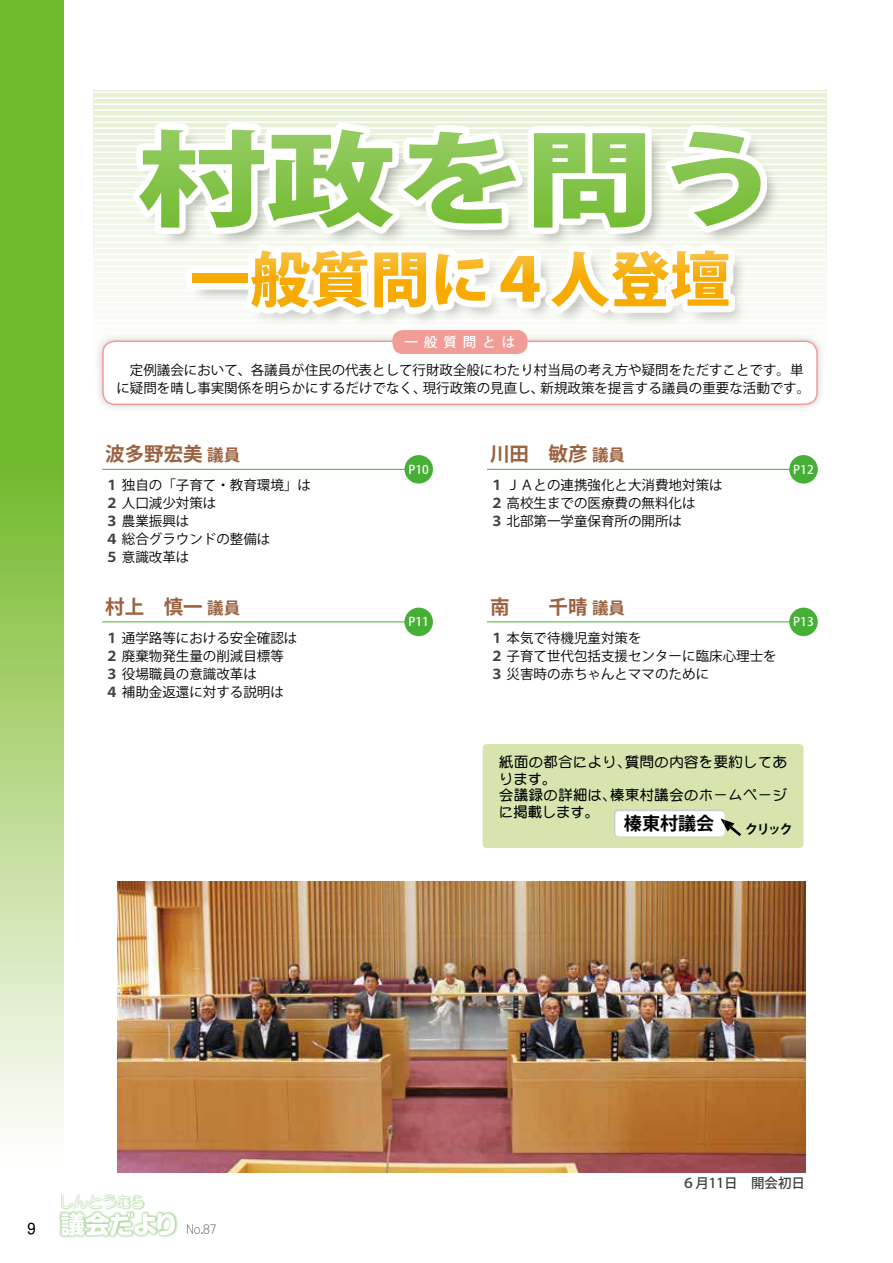
<style>
.page{position:relative;width:893px;height:1263px;background:#fff}
.page>*{position:absolute;margin:0;border:0;box-sizing:border-box;transform-origin:0 0}
.t1{font:800 103.2px "Koz Go Pro";color:#6fba2c;scale:1.25 1}
.t2{font:800 60px "Koz Go Pro";color:#f7ab00}
.t3{font:700 19.5px "Koz Go Pro";color:#9a6240}
.t4{font:700 18px "Koz Go Pro";color:#000}
.t5{font:15px "DF Maru Gothic Bd WIN RKSJ H";letter-spacing:-.05em;color:#fff}
.t6{font:15px "DF Gothic P W5 WIN RKSJ H";color:#000}
.t7{font:14.25px/16.5px "DF Maru Gothic Bd WIN RKSJ H";letter-spacing:.035em;color:#000}
.t8{font:13.5px/18px "Koz Go Pro";color:#000}
.t9{font:500 13.5px "Koz Go Pro";color:#40403e}
.t10{font:500 13.5px "Koz Go Pro";letter-spacing:.445em;color:#fff}
.t11{font:13.5px "DF Gothic P W2 WIN RKSJ H";color:#595757}
.t12{font:700 13.05px "Koz Go Pro";color:#000}
.t13{font:500 12px "Koz Go Pro";color:#fff}
.s1{font-size:16.5px}
.s2{font-weight:700;color:#40403e}
</style>
<div class="page">
<div style="left:61px;top:1193px;width:84px;height:17px;background:#a7d397;opacity:.9"></div>
<div style="left:58px;top:1210px;width:120px;height:29px;background:#a7d397;opacity:.9"></div>
<svg style="left:61px;top:1212px;width:114px;height:24px"></svg>
<svg style="left:0;top:0;width:63px;height:1133px;background:#9acc67"></svg>
<svg style="left:94px;top:90px;width:732px;height:242px"></svg>
<hr style="left:94px;top:92px;width:732px;height:1px;background:#fff">
<hr style="left:94px;top:98px;width:732px;height:1px;background:#fff">
<hr style="left:94px;top:104px;width:732px;height:1px;background:#fff">
<hr style="left:94px;top:110px;width:732px;height:1px;background:#fff">
<hr style="left:94px;top:116px;width:732px;height:1px;background:#fff">
<hr style="left:94px;top:122px;width:732px;height:1px;background:#fff">
<hr style="left:94px;top:128px;width:732px;height:1px;background:#fff">
<hr style="left:94px;top:134px;width:732px;height:1px;background:#fff">
<hr style="left:94px;top:140px;width:732px;height:1px;background:#fff">
<hr style="left:94px;top:146px;width:732px;height:1px;background:#fff">
<hr style="left:94px;top:152px;width:732px;height:1px;background:#fff">
<hr style="left:94px;top:158px;width:732px;height:1px;background:#fff">
<hr style="left:94px;top:164px;width:732px;height:1px;background:#fff">
<hr style="left:94px;top:170px;width:732px;height:1px;background:#fff">
<hr style="left:94px;top:176px;width:732px;height:1px;background:#fff">
<hr style="left:94px;top:182px;width:732px;height:1px;background:#fff">
<hr style="left:94px;top:188px;width:732px;height:1px;background:#fff">
<hr style="left:94px;top:194px;width:732px;height:1px;background:#fff">
<hr style="left:94px;top:200px;width:732px;height:1px;background:#fff">
<hr style="left:94px;top:206px;width:732px;height:1px;background:#fff">
<hr style="left:94px;top:212px;width:732px;height:1px;background:#fff">
<hr style="left:94px;top:218px;width:732px;height:1px;background:#fff">
<hr style="left:94px;top:224px;width:732px;height:1px;background:#fff">
<hr style="left:94px;top:230px;width:732px;height:1px;background:#fff">
<hr style="left:94px;top:236px;width:732px;height:1px;background:#fff">
<hr style="left:94px;top:242px;width:732px;height:1px;background:#fff">
<hr style="left:94px;top:248px;width:732px;height:1px;background:#fff">
<hr style="left:94px;top:254px;width:732px;height:1px;background:#fff">
<hr style="left:94px;top:260px;width:732px;height:1px;background:#fff">
<hr style="left:94px;top:266px;width:732px;height:1px;background:#fff">
<hr style="left:94px;top:272px;width:732px;height:1px;background:#fff">
<hr style="left:94px;top:278px;width:732px;height:1px;background:#fff">
<hr style="left:94px;top:284px;width:732px;height:1px;background:#fff">
<hr style="left:94px;top:290px;width:732px;height:1px;background:#fff">
<hr style="left:94px;top:296px;width:732px;height:1px;background:#fff">
<hr style="left:94px;top:302px;width:732px;height:1px;background:#fff">
<hr style="left:94px;top:308px;width:732px;height:1px;background:#fff">
<hr style="left:94px;top:314px;width:732px;height:1px;background:#fff">
<hr style="left:94px;top:320px;width:732px;height:1px;background:#fff">
<hr style="left:94px;top:326px;width:732px;height:1px;background:#fff">
<div style="left:138px;top:127px;width:643px;height:121px;background:#000;opacity:.3"></div>
<svg style="left:133px;top:123px;width:634px;height:111px"></svg>
<div style="left:190px;top:248px;width:559px;height:80px;background:#000;opacity:.3"></div>
<svg style="left:186px;top:244px;width:549px;height:70px"></svg>
<div style="left:94px;top:333px;width:732px;height:80px;background:#000;opacity:.2"></div>
<div style="left:103px;top:341px;width:714px;height:63px;background:#fff;border-radius:12px"></div>
<div style="left:102px;top:341px;width:716px;height:64px;border:2px solid #f19c97;border-radius:12px"></div>
<div style="left:392px;top:330px;width:135px;height:24px;background:#f19c97;border-radius:10px"></div>
<img style="left:118px;top:882px;width:687px;height:291px">
<hr style="left:487px;top:622px;width:328px;height:1px;background:#45b035">
<div style="left:789px;top:608px;width:29px;height:28px;background:#45b035;border-radius:50%"></div>
<hr style="left:102px;top:469px;width:329px;height:1px;background:#45b035">
<div style="left:404px;top:455px;width:29px;height:29px;background:#45b035;border-radius:50%"></div>
<hr style="left:102px;top:622px;width:329px;height:1px;background:#45b035">
<div style="left:404px;top:608px;width:29px;height:28px;background:#45b035;border-radius:50%"></div>
<hr style="left:487px;top:469px;width:328px;height:1px;background:#45b035">
<div style="left:789px;top:455px;width:29px;height:29px;background:#45b035;border-radius:50%"></div>
<div style="left:483px;top:744px;width:320px;height:104px;background:#d7e4ad;border-radius:4px"></div>
<svg style="left:615px;top:810px;width:109px;height:26px"></svg>
<div style="left:616px;top:811px;width:108px;height:25px;background:#fff;border-radius:3px"></div>
<svg style="left:720px;top:818px;width:21px;height:18px"></svg>
<h1 class="t1" style="left:137px;top:112px;width:518px">村政を問う</h1>
<h2 class="t2" style="left:190px;top:240px;width:542px">一般質問に４人登壇</h2>
<p class="t10" style="left:404px;top:334px;width:112px">一般質問とは</p>
<p class="t8" style="left:116px;top:361px;width:695px">　定例議会において、各議員が住民の代表として行財政全般にわたり村当局の考え方や疑問をただすことです。単に疑問を晴し事実関係を明らかにするだけでなく、現行政策の見直し、新規政策を提言する議員の重要な活動です。</p>
<h3 class="t3" style="left:105px;top:441px;width:137px">波多野宏美<span class="s1">議員</span></h3>
<p class="t8" style="left:105px;top:476px;width:207px"><span class="s2">１</span>独自の「子育て・教育環境」は<br><span class="s2">２</span>人口減少対策は<br><span class="s2">３</span>農業振興は<br><span class="s2">４</span>総合グラウンドの整備は<br><span class="s2">５</span>意識改革は</p>
<h3 class="t3" style="left:105px;top:594px;width:137px">村上　慎一<span class="s1">議員</span></h3>
<p class="t8" style="left:105px;top:629px;width:194px"><span class="s2">１</span>通学路等における安全確認は<br><span class="s2">２</span>廃棄物発生量の削減目標等<br><span class="s2">３</span>役場職員の意識改革は<br><span class="s2">４</span>補助金返還に対する説明は</p>
<p class="t13" style="left:408px;top:462px;width:22px">P10</p>
<p class="t13" style="left:408px;top:614px;width:22px">P11</p>
<h3 class="t3" style="left:490px;top:441px;width:137px">川田　敏彦<span class="s1">議員</span></h3>
<p class="t8" style="left:490px;top:476px;width:234px"><span class="s2">１</span>ＪＡとの連携強化と大消費地対策は<br><span class="s2">２</span>高校生までの医療費の無料化は<br><span class="s2">３</span>北部第一学童保育所の開所は</p>
<p class="t13" style="left:793px;top:462px;width:22px">P12</p>
<h3 class="t3" style="left:490px;top:594px;width:137px">南　　千晴<span class="s1">議員</span></h3>
<p class="t8" style="left:490px;top:629px;width:288px"><span class="s2">１</span>本気で待機児童対策を<br><span class="s2">２</span>子育て世代包括支援センターに臨床心理士を<br><span class="s2">３</span>災害時の赤ちゃんとママのために</p>
<p class="t13" style="left:793px;top:614px;width:22px">P13</p>
<p class="t7" style="left:499px;top:754px;width:289px">紙面の都合により、質問の内容を要約してあります。<br>会議録の詳細は、榛東村議会のホームページに掲載します。</p>
<h3 class="t4" style="left:624px;top:812px;width:92px">榛東村議会</h3>
<p class="t12" style="left:745px;top:821px;width:49px">クリック</p>
<p class="t5" style="left:59px;top:1194px;width:88px">しんとうむら</p>
<p class="t6" style="left:28px;top:1221px;width:9px">9</p>
<p class="t11" style="left:187px;top:1223px;width:31px">No.87</p>
<p class="t9" style="left:682px;top:1175px;width:125px">６月11日　開会初日</p>
</div>
